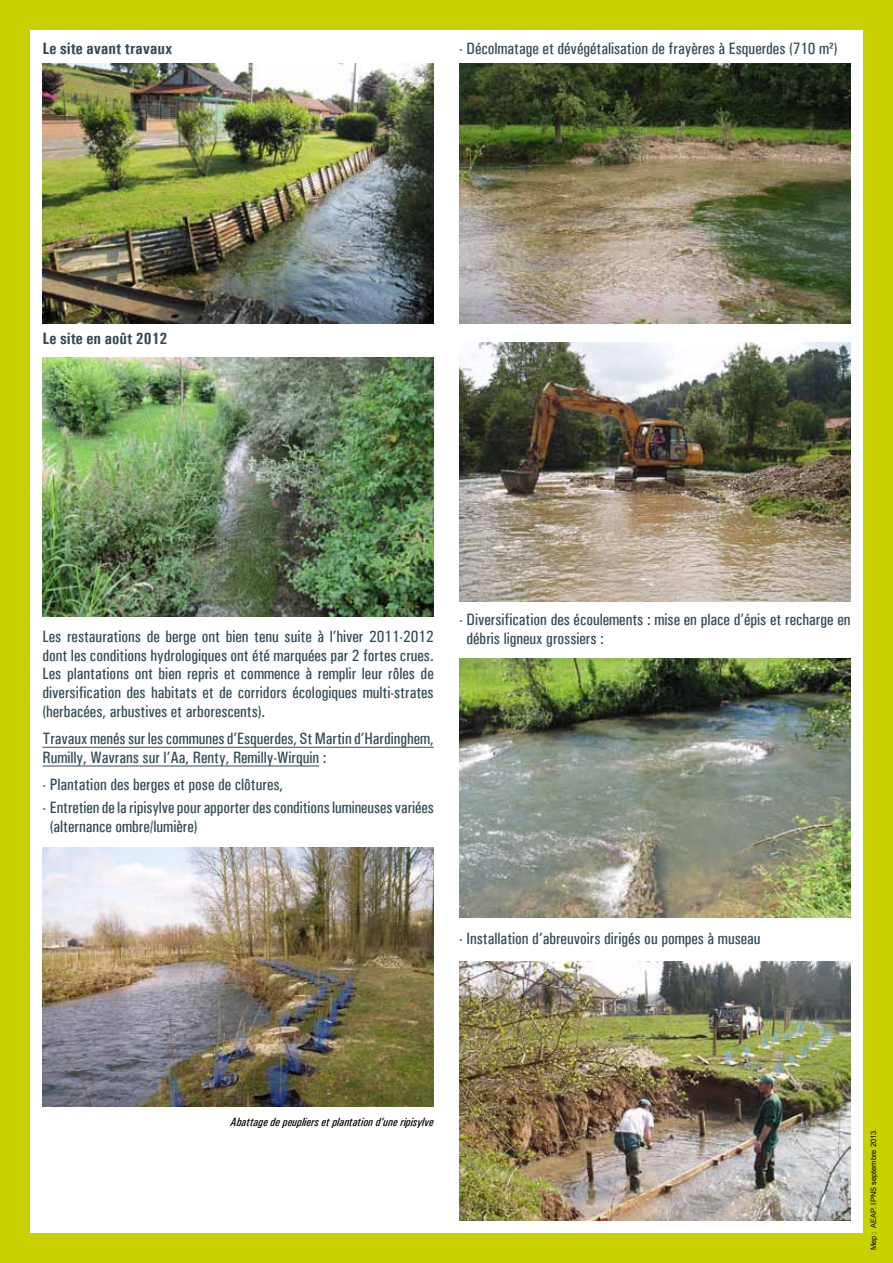
<style>
.page{position:relative;width:893px;height:1263px;background:#fff}
.page>*{position:absolute;margin:0;border:0;box-sizing:border-box;transform-origin:0 0}
.t1{font:500 16.5px/18.8px "Univers Condensed";color:#344b57}
.t2{font:700 16.5px "Univers Condensed";color:#344b57}
.t3{font:italic 500 12px "Univers Condensed";color:#000}
.t4{font:7.5px "Arial";color:#000}
</style>
<div class="page">
<div style="left:0;top:0;width:893px;height:1263px;border:30px solid #c9d200"></div>
<hr style="left:43px;top:747px;width:391px;height:1px;background:#344b57">
<hr style="left:43px;top:766px;width:276px;height:1px;background:#344b57">
<img style="left:43px;top:64px;width:391px;height:259px">
<img style="left:43px;top:357px;width:391px;height:260px">
<img style="left:459px;top:342px;width:391px;height:260px">
<img style="left:459px;top:658px;width:391px;height:259px">
<img style="left:459px;top:64px;width:391px;height:259px">
<img style="left:43px;top:847px;width:391px;height:260px">
<img style="left:459px;top:961px;width:391px;height:259px">
<p class="t2" style="left:43px;top:38px;width:131px">Le site avant travaux</p>
<p class="t1" style="left:459px;top:39px;width:380px">- Décolmatage et dévégétalisation de frayères à Esquerdes (710 m²)</p>
<p class="t2" style="left:43px;top:328px;width:126px">Le site en août 2012</p>
<p class="t1" style="left:43px;top:627px;width:393px;text-align:justify">Les restaurations de berge ont bien tenu suite à l’hiver 2011-2012 dont les conditions hydrologiques ont été marquées par 2 fortes crues.<br>Les plantations ont bien repris et commence à remplir leur rôles de diversification des habitats et de corridors écologiques multi-strates (herbacées, arbustives et arborescents).</p>
<p class="t1" style="left:43px;top:729px;width:393px">Travaux menés sur les communes d’Esquerdes, St Martin d’Hardinghem,<br>Rumilly, Wavrans sur l’Aa, Renty, Remilly-Wirquin :</p>
<p class="t1" style="left:43px;top:775px;width:242px">- Plantation des berges et pose de clôtures,</p>
<p class="t1" style="left:50px;top:798px;width:385px;text-indent:-7px">- Entretien de la ripisylve pour apporter des conditions lumineuses variées (alternance ombre/lumière)</p>
<p class="t1" style="left:467px;top:610px;width:385px;text-indent:-7px">- Diversification des écoulements : mise en place d’épis et recharge en débris ligneux grossiers :</p>
<p class="t1" style="left:459px;top:929px;width:303px">- Installation d’abreuvoirs dirigés ou pompes à museau</p>
<p class="t3" style="left:231px;top:1114px;width:205px">Abattage de peupliers et plantation d’une ripisylve</p>
<p class="t4" style="left:869px;top:1250px;width:123px;rotate:-90deg">Mep : AEAP. IPNS septembre 2013.</p>
</div>
